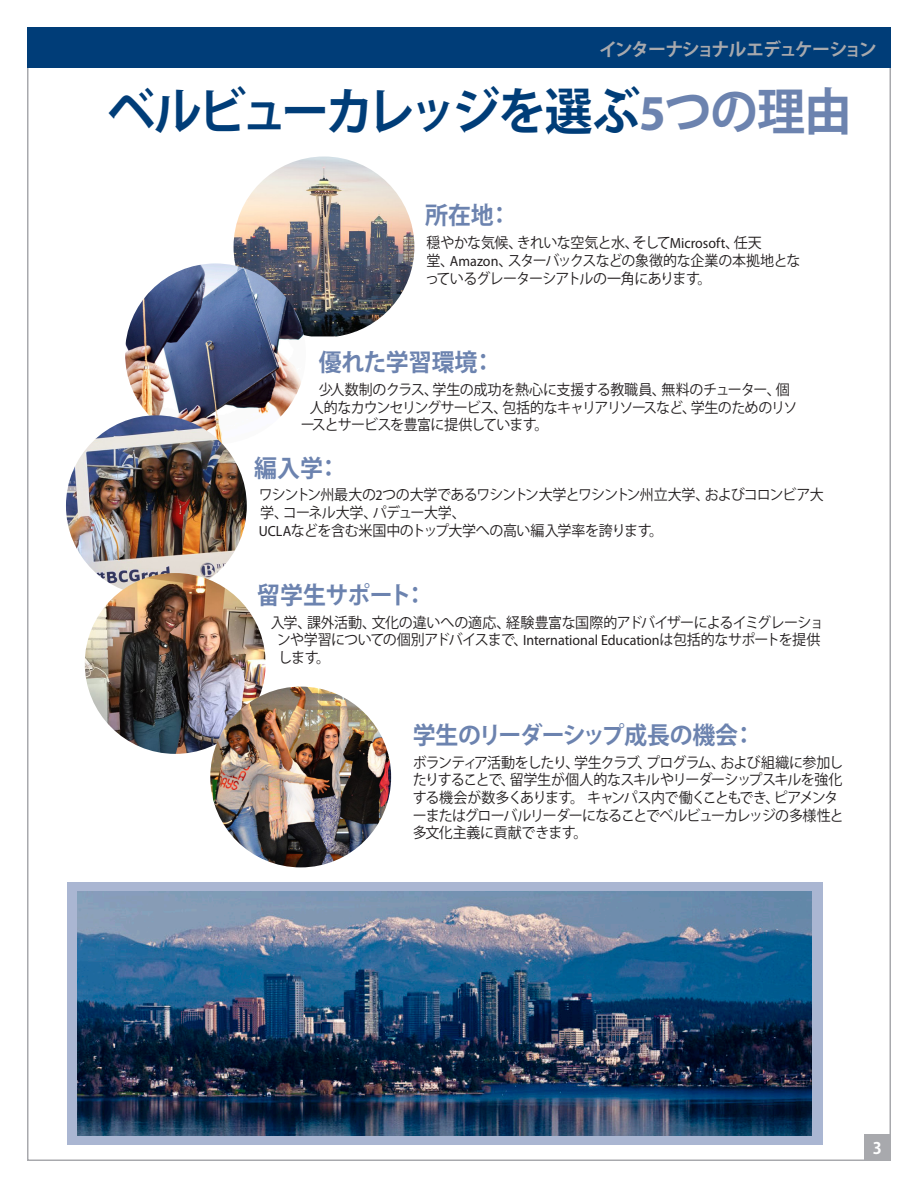
<style>
.page{position:relative;width:918px;height:1188px;background:#fff}
.page>*{position:absolute;margin:0;border:0;box-sizing:border-box;transform-origin:0 0}
.t1{font:700 50.4px "Koz Go Pro";letter-spacing:-.06em;color:#003d78;scale:.95 1}
.subheading{font:700 24.15px "Koz Go Pro";letter-spacing:-.01em;color:#6c83af;scale:.95 1}
.t2{font:700 18px "Koz Go Pro";letter-spacing:-.09em;color:#a8a9ad}
.t3{font:700 15.9px "Koz Go Pro";color:#fff}
.body{font:14.7px/17.7px "Koz Go Pro";letter-spacing:-.05em;color:#231f20;scale:.95 1}
.body-2{font:14.7px "Koz Go Pro";letter-spacing:-.025em;color:#231f20;scale:.95 1}
.body-3{font:14.7px "Koz Go Pro";letter-spacing:-.03em;color:#231f20;scale:.95 1}
.s1{font-family:"Myriad Pro";color:#6c83af}
.s2{color:#6c83af}
.s3{font-family:"Myriad Pro"}
</style>
<div class="page">
<img style="left:234px;top:157px;width:180px;height:179px">
<img style="left:125px;top:263px;width:181px;height:181px;border-radius:90px">
<img style="left:66px;top:415px;width:181px;height:181px;border-radius:90px">
<img style="left:85px;top:573px;width:180px;height:181px;border-radius:88px">
<img style="left:210px;top:687px;width:181px;height:180px;border-radius:90px">
<div style="left:67px;top:882px;width:755px;height:263px;background:#aab6d2"></div>
<img style="left:78px;top:892px;width:733px;height:243px">
<div style="left:27px;top:27px;width:864px;height:41px;background:#003d78"></div>
<div style="left:864px;top:1134px;width:27px;height:27px;background:#a8a9ad"></div>
<p class="t2" style="left:599px;top:38px;width:279px">インターナショナルエデュケーション</p>
<p class="t1" style="left:107px;top:79px;width:785px">ベルビューカレッジを選ぶ<span class="s1">5</span><span class="s2">つの理由</span></p>
<p class="subheading" style="left:425px;top:200px;width:92px">所在地：</p>
<p class="body" style="left:425px;top:234px;width:397px">穏やかな気候、きれいな空気と水、そして<span class="s3">Microsoft</span>、任天<br>堂、<span class="s3">Amazon</span>、スターバックスなどの象徴的な企業の本拠地となっているグレーターシアトルの一角にあります。</p>
<p class="subheading" style="left:319px;top:347px;width:187px">優れた学習環境：</p>
<p class="body-2" style="left:319px;top:380px;width:498px">少人数制のクラス、学生の成功を熱心に支援する教職員、無料のチューター、個</p>
<p class="body" style="left:310px;top:399px;width:515px">人的なカウンセリングサービス、包括的なキャリアリソースなど、学生のためのリソ</p>
<p class="body" style="left:301px;top:416px;width:262px">ースとサービスを豊富に提供しています。</p>
<p class="subheading" style="left:254px;top:452px;width:92px">編入学：</p>
<p class="body" style="left:259px;top:486px;width:596px">ワシントン州最大の<span class="s3">2</span>つの大学であるワシントン大学とワシントン州立大学、およびコロンビア大学、コーネル大学、パデュー大学、</p>
<p class="body-3" style="left:259px;top:521px;width:427px"><span class="s3">UCLA</span>などを含む米国中のトップ大学への高い編入学率を誇ります。</p>
<p class="subheading" style="left:257px;top:580px;width:180px">留学生サポート：</p>
<p class="body" style="left:277px;top:614px;width:577px;text-indent:-6px">入学、課外活動、文化の違いへの適応、経験豊富な国際的アドバイザーによるイミグレーションや学習についての個別アドバイスまで、<span class="s3">International Education</span>は包括的なサポートを提供します。</p>
<p class="subheading" style="left:413px;top:719px;width:362px">学生のリーダーシップ成長の機会：</p>
<p class="body" style="left:413px;top:754px;width:455px">ボランティア活動をしたり、学生クラブ、プログラム、および組織に参加したりすることで、留学生が個人的なスキルやリーダーシップスキルを強化する機会が数多くあります。キャンパス内で働くこともでき、ピアメンターまたはグローバルリーダーになることでベルビューカレッジの多様性と多文化主義に貢献できます。</p>
<p class="t3" style="left:873px;top:1138px;width:11px">3</p>
</div>
